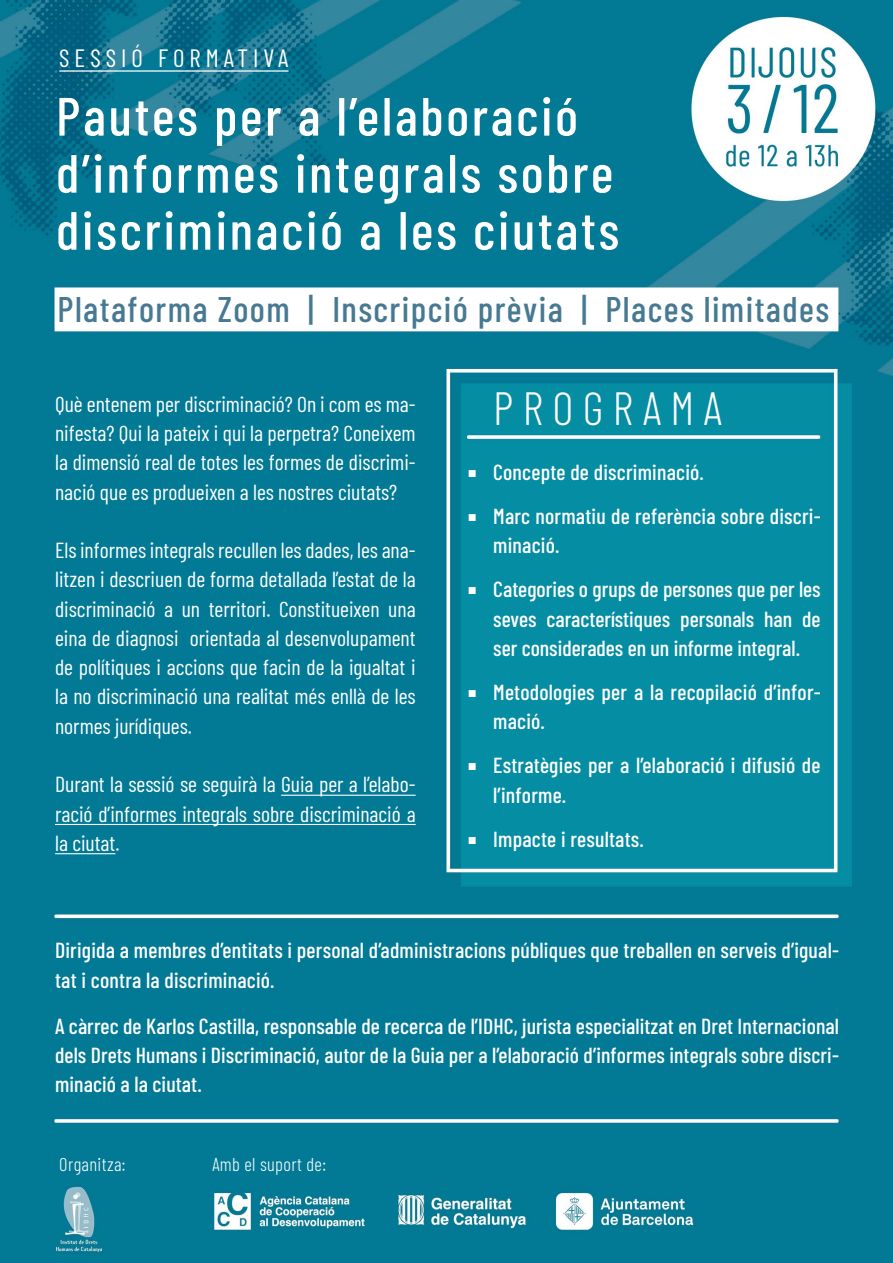
<style>
.page{position:relative;width:893px;height:1263px;background:#fff}
.page>*{position:absolute;margin:0;border:0;box-sizing:border-box;transform-origin:0 0}
.t1{font:500 53.7px/57px "Barlow Condensed";letter-spacing:.05em;color:#fff}
.t2{font:300 46.5px "Barlow Condensed";letter-spacing:.2em;color:#fff}
.t3{font:500 35.55px "Barlow Condensed";letter-spacing:.04em;color:#477992}
.t4{font:25.05px "Barlow Condensed";letter-spacing:.2em;color:#fff}
.t5{font:500 21.75px/29.2px "Barlow Condensed";letter-spacing:.01em;color:#fff}
.t6{font:21.75px/29.2px "Barlow Condensed";color:#fff;text-align:justify}
.t7{font:300 18.6px "Barlow Condensed";letter-spacing:.02em;color:#fff}
.s1{font-family:"Arial";font-weight:900;font-size:15px}
</style>
<div class="page">
<img style="left:0;top:0;width:893px;height:1263px">
<hr style="left:281px;top:795px;width:135px;height:1px;background:#fff">
<hr style="left:55px;top:824px;width:361px;height:1px;background:#fff">
<hr style="left:55px;top:853px;width:60px;height:1px;background:#fff">
<hr style="left:59px;top:70px;width:230px;height:2px;background:#fff">
<p class="t4" style="left:59px;top:40px;width:231px">SESSIÓ FORMATIVA</p>
<h1 class="t1" style="left:56px;top:84px;width:565px">Pautes per a l’elaboració d’informes integrals sobre discriminació a les ciutats</h1>
<h3 class="t3" style="left:58px;top:283px;width:773px">Plataforma Zoom | Inscripció prèvia | Places limitades</h3>
<p class="t6" style="left:55px;top:388px;width:362px">Què entenem per discriminació? On i com es ma&shy;nifesta? Qui la pateix i qui la perpetra? Coneixem la dimensió real de totes les formes de discrimi&shy;nació que es produeixen a les nostres ciutats?</p>
<p class="t6" style="left:55px;top:534px;width:362px">Els informes integrals recullen les dades, les ana&shy;litzen i descriuen de forma detallada l’estat de la discriminació a un territori. Constitueixen una eina de diagnosi orientada al desenvolupament de polítiques i accions que facin de la igualtat i la no discriminació una realitat més enllà de les normes jurídiques.</p>
<p class="t6" style="left:55px;top:768px;width:362px">Durant la sessió se seguirà la Guia per a l’elabo&shy;ració d’informes integrals sobre discriminació a la ciutat.</p>
<h2 class="t2" style="left:493px;top:375px;width:230px">PROGRAMA</h2>
<p class="t5" style="left:468px;top:456px;width:238px"><span class="s1">■</span> Concepte de discriminació.</p>
<p class="t5" style="left:493px;top:500px;width:329px;text-indent:-26px"><span class="s1">■</span> Marc normatiu de referència sobre discri&shy;minació.</p>
<p class="t5" style="left:493px;top:573px;width:329px;text-align:justify;text-indent:-26px"><span class="s1">■</span> Categories o grups de persones que per les seves característiques personals han de ser considerades en un informe integral.</p>
<p class="t5" style="left:493px;top:676px;width:329px;text-indent:-26px"><span class="s1">■</span> Metodologies per a la recopilació d’infor&shy;mació.</p>
<p class="t5" style="left:493px;top:749px;width:329px;text-indent:-26px"><span class="s1">■</span> Estratègies per a l’elaboració i difusió de l’informe.</p>
<p class="t5" style="left:468px;top:823px;width:178px"><span class="s1">■</span> Impacte i resultats.</p>
<p class="t5" style="left:55px;top:934px;width:785px">Dirigida a membres d’entitats i personal d’administracions públiques que treballen en serveis d’igual&shy;tat i contra la discriminació.</p>
<p class="t5" style="left:55px;top:1010px;width:785px;text-align:justify">A càrrec de Karlos Castilla, responsable de recerca de l’IDHC, jurista especialitzat en Dret Internacional dels Drets Humans i Discriminació, autor de la Guia per a l’elaboració d’informes integrals sobre discri&shy;minació a la ciutat.</p>
<p class="t7" style="left:59px;top:1151px;width:68px">Organitza:</p>
<p class="t7" style="left:212px;top:1151px;width:115px">Amb el suport de:</p>
</div>
